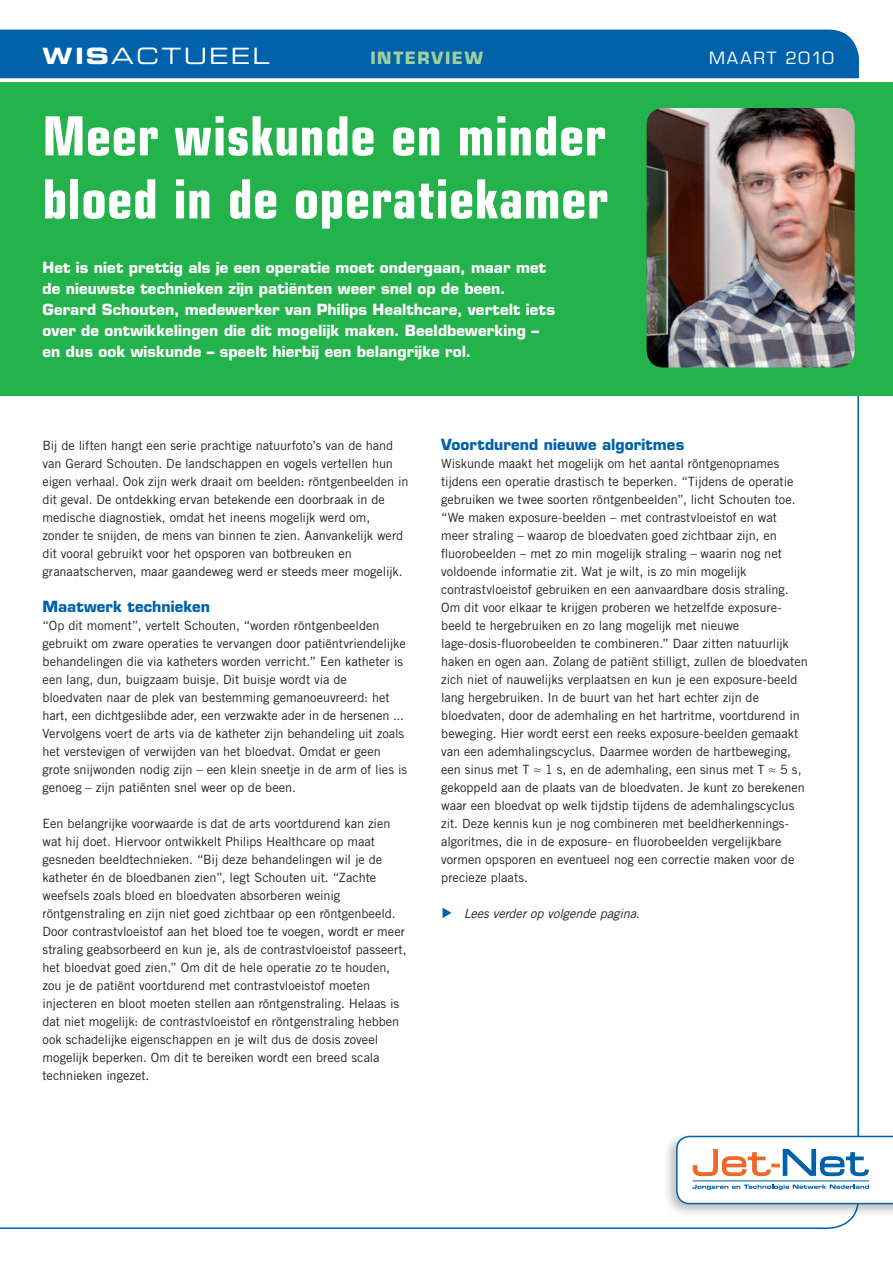
<style>
.page{position:relative;width:893px;height:1263px;background:#fff}
.page>*{position:absolute;margin:0;border:0;box-sizing:border-box;transform-origin:0 0}
.t1{font:700 condensed 54px/63px "Eurostile LT Std";letter-spacing:.01em;color:#fff}
.t2{font:22.5px "Eurostile LT Std Ex 2";letter-spacing:.1em;color:#fff}
.t3{font:700 16.5px "Eurostile LT Std";color:#9cd19c}
.t4{font:16.5px "Eurostile LT Std";letter-spacing:.11em;color:#fff}
.t5{font:700 15px/21px "Eurostile LT Std";letter-spacing:.005em;color:#fff}
.t6{font:700 15px "Eurostile LT Std";letter-spacing:.005em;color:#0161aa}
.t7{font:12.75px/18px "Trade Gothic LT Std";color:#231f20}
.t8{font:italic 12.75px "Trade Gothic LT Std";letter-spacing:-.005em;color:#231f20}
.s1{font-family:"Eurostile LT Std Bold Ex 2"}
</style>
<div class="page">
<div style="left:0;top:30px;width:859px;height:48px;background:#0161aa"></div>
<div style="left:0;top:79px;width:893px;height:317px;background:#23b24b"></div>
<div style="left:662px;top:1130px;width:231px;height:87px;background:#231f20;opacity:.3"></div>
<svg style="left:676px;top:1136px;width:217px;height:68px"></svg>
<svg style="left:0;top:78px;width:893px;height:4px;background:#edf3f8"></svg>
<img style="left:647px;top:108px;width:208px;height:259px">
<svg style="left:443px;top:908px;width:9px;height:10px"></svg>
<h2 class="t2" style="left:43px;top:40px;width:229px"><span class="s1">WIS</span>ACTUEEL</h2>
<p class="t3" style="left:370px;top:48px;width:109px">interview</p>
<p class="t4" style="left:709px;top:48px;width:126px">MAART 2010</p>
<h1 class="t1" style="left:43px;top:105px;width:567px">Meer wiskunde en minder bloed in de operatiekamer</h1>
<p class="t5" style="left:43px;top:257px;width:514px">Het is niet prettig als je een operatie moet ondergaan, maar met de nieuwste technieken zijn patiënten weer snel op de been.<br>Gerard Schouten, medewerker van Philips Healthcare, vertelt iets over de ontwikkelingen die dit mogelijk maken. Beeldbewerking – en dus ook wiskunde – speelt hierbij een belangrijke rol.</p>
<p class="t7" style="left:43px;top:436px;width:367px">Bij de liften hangt een serie prachtige natuurfoto’s van de hand van Gerard Schouten. De landschappen en vogels vertellen hun eigen verhaal. Ook zijn werk draait om beelden: röntgenbeelden in dit geval. De ontdekking ervan betekende een doorbraak in de medische diagnostiek, omdat het ineens mogelijk werd om, zonder te snijden, de mens van binnen te zien. Aanvankelijk werd dit vooral gebruikt voor het opsporen van botbreuken en granaatscherven, maar gaandeweg werd er steeds meer mogelijk.</p>
<p class="t6" style="left:43px;top:597px;width:169px">Maatwerk technieken</p>
<p class="t7" style="left:43px;top:616px;width:366px">“Op dit moment”, vertelt Schouten, “worden röntgenbeelden gebruikt om zware operaties te vervangen door patiëntvriendelijke behandelingen die via katheters worden verricht.” Een katheter is een lang, dun, buigzaam buisje. Dit buisje wordt via de bloedvaten naar de plek van bestemming gemanoeuvreerd: het hart, een dichtgeslibde ader, een verzwakte ader in de hersenen ...<br>Vervolgens voert de arts via de katheter zijn behandeling uit zoals het verstevigen of verwijden van het bloedvat. Omdat er geen grote snijwonden nodig zijn – een klein sneetje in de arm of lies is genoeg – zijn patiënten snel weer op de been.</p>
<p class="t7" style="left:43px;top:814px;width:366px">Een belangrijke voorwaarde is dat de arts voortdurend kan zien wat hij doet. Hiervoor ontwikkelt Philips Healthcare op maat gesneden beeldtechnieken. “Bij deze behandelingen wil je de katheter én de bloedbanen zien”, legt Schouten uit. “Zachte weefsels zoals bloed en bloedvaten absorberen weinig röntgenstraling en zijn niet goed zichtbaar op een röntgenbeeld.<br>Door contrastvloeistof aan het bloed toe te voegen, wordt er meer straling geabsorbeerd en kun je, als de contrastvloeistof passeert, het bloedvat goed zien.” Om dit de hele operatie zo te houden, zou je de patiënt voortdurend met contrastvloeistof moeten injecteren en bloot moeten stellen aan röntgenstraling. Helaas is dat niet mogelijk: de contrastvloeistof en röntgenstraling hebben ook schadelijke eigenschappen en je wilt dus de dosis zoveel mogelijk beperken. Om dit te bereiken wordt een breed scala technieken ingezet.</p>
<p class="t6" style="left:441px;top:435px;width:245px">Voortdurend nieuwe algoritmes</p>
<p class="t7" style="left:441px;top:454px;width:368px">Wiskunde maakt het mogelijk om het aantal röntgenopnames tijdens een operatie drastisch te beperken. “Tijdens de operatie gebruiken we twee soorten röntgenbeelden”, licht Schouten toe. “We maken exposure-beelden – met contrastvloeistof en wat meer straling – waarop de bloedvaten goed zichtbaar zijn, en fluorobeelden – met zo min mogelijk straling – waarin nog net voldoende informatie zit. Wat je wilt, is zo min mogelijk contrastvloeistof gebruiken en een aanvaardbare dosis straling.<br>Om dit voor elkaar te krijgen proberen we hetzelfde exposure&shy;beeld te hergebruiken en zo lang mogelijk met nieuwe lage-dosis-fluorobeelden te combineren.” Daar zitten natuurlijk haken en ogen aan. Zolang de patiënt stilligt, zullen de bloedvaten zich niet of nauwelijks verplaatsen en kun je een exposure-beeld lang hergebruiken. In de buurt van het hart echter zijn de bloedvaten, door de ademhaling en het hartritme, voortdurend in beweging. Hier wordt eerst een reeks exposure-beelden gemaakt van een ademhalingscyclus. Daarmee worden de hartbeweging, een sinus met T ≈ 1 s, en de ademhaling, een sinus met T ≈ 5 s, gekoppeld aan de plaats van de bloedvaten. Je kunt zo berekenen waar een bloedvat op welk tijdstip tijdens de ademhalingscyclus zit. Deze kennis kun je nog combineren met beeldherkennings&shy;algoritmes, die in de exposure- en fluorobeelden vergelijkbare vormen opsporen en eventueel nog een correctie maken voor de precieze plaats.</p>
<p class="t8" style="left:464px;top:906px;width:177px">Lees verder op volgende pagina.</p>
</div>
